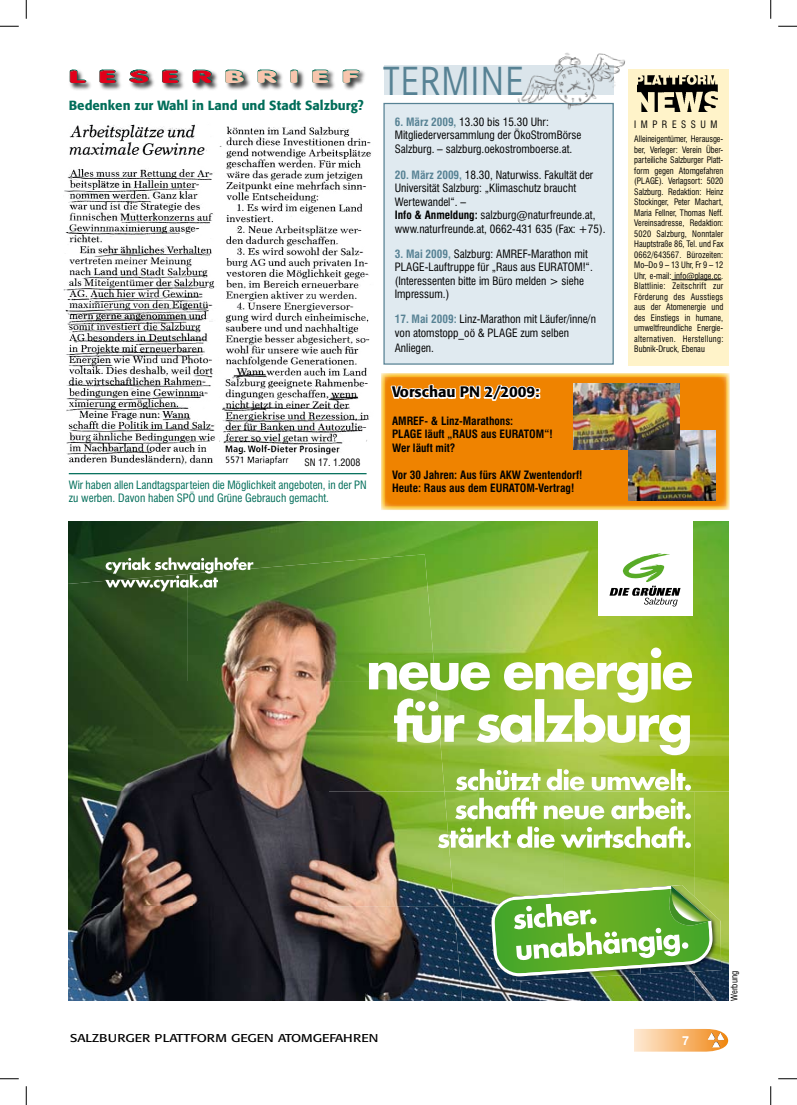
<style>
.page{position:relative;width:797px;height:1105px;background:#fff}
.page>*{position:absolute;margin:0;border:0;box-sizing:border-box;transform-origin:0 0}
.t1{font:40px "Corporate SBQ";letter-spacing:.02em;color:#578294;scale:.88 1}
.t2{font:extra-condensed 18.75px "Glowworm MN";letter-spacing:.2em;color:#e2001a;scale:2.5 1}
.t3{font:500 15px "Formata";color:#000}
.t4{font:500 13.12px "Formata";color:#006d59}
.t5{font:condensed 11.25px/13.5px "Swiss 721 BT";color:#000}
.t6{font:700 condensed 11.25px/13.5px "Swiss 721 BT";color:#000}
.t7{font:condensed 11.25px/13.5px "Swiss 721 BT";color:#006d59}
.t8{font:11.25px "Formata";color:#000;scale:1.2 1}
.t9{font:condensed 10px "Swiss 721 BT";letter-spacing:.475em;color:#000}
.t10{font:condensed 10px "Swiss 721 BT";letter-spacing:.475em;color:#000;scale:.95 1}
.t11{font:condensed 8.75px/10.5px "Swiss 721 BT";color:#000;text-align:justify;scale:.95 1}
.t12{font:condensed 8.75px "Swiss 721 BT";color:#000}
.s1{color:#f8c5ad}
.s2{font-weight:700;color:#578294}
.s3{font-weight:700}
</style>
<div class="page">
<img style="left:69px;top:521px;width:659px;height:270px">
<img style="left:454px;top:791px;width:110px;height:115px">
<img style="left:564px;top:791px;width:130px;height:95px">
<img style="left:694px;top:791px;width:34px;height:210px">
<img style="left:462px;top:906px;width:58px;height:95px">
<img style="left:520px;top:977px;width:174px;height:24px">
<img style="left:69px;top:574px;width:118px;height:217px">
<img style="left:187px;top:563px;width:129px;height:228px">
<img style="left:316px;top:554px;width:119px;height:128px">
<img style="left:316px;top:682px;width:128px;height:109px">
<img style="left:69px;top:791px;width:385px;height:115px">
<img style="left:69px;top:906px;width:393px;height:95px">
<div style="left:598px;top:521px;width:94px;height:95px;background:#fff"></div>
<svg style="left:609px;top:553px;width:71px;height:53px"></svg>
<svg style="left:438px;top:826px;width:253px;height:22px"></svg>
<svg style="left:455px;top:797px;width:236px;height:22px"></svg>
<svg style="left:456px;top:769px;width:235px;height:21px"></svg>
<svg style="left:369px;top:647px;width:323px;height:108px"></svg>
<img style="left:640px;top:885px;width:81px;height:89px">
<img style="left:516px;top:977px;width:125px;height:4px">
<svg style="left:490px;top:886px;width:223px;height:91px"></svg>
<svg style="left:105px;top:557px;width:148px;height:34px"></svg>
<div style="left:628px;top:69px;width:100px;height:297px;background:#fff3c9"></div>
<hr style="left:671px;top:279px;width:50px;height:1px;background:#000">
<img style="left:637px;top:76px;width:80px;height:36px">
<div style="left:384px;top:66px;width:229px;height:29px;background:#dbe5eb"></div>
<div style="left:384px;top:103px;width:229px;height:261px;background:#e0eaf0"></div>
<div style="left:383px;top:103px;width:230px;height:262px;border:1px solid #578294"></div>
<img style="left:63px;top:124px;width:308px;height:351px">
<div style="left:69px;top:69px;width:298px;height:22px;background:#000;opacity:.75"></div>
<svg style="left:69px;top:69px;width:18px;height:15px"></svg>
<svg style="left:99px;top:69px;width:18px;height:15px"></svg>
<svg style="left:129px;top:69px;width:20px;height:15px"></svg>
<svg style="left:161px;top:69px;width:18px;height:15px"></svg>
<svg style="left:192px;top:69px;width:21px;height:15px"></svg>
<svg style="left:225px;top:69px;width:20px;height:15px"></svg>
<svg style="left:257px;top:69px;width:21px;height:15px"></svg>
<svg style="left:290px;top:69px;width:8px;height:15px"></svg>
<svg style="left:311px;top:69px;width:18px;height:15px"></svg>
<svg style="left:342px;top:69px;width:18px;height:15px"></svg>
<div style="left:383px;top:375px;width:345px;height:133px;background:#ef8300"></div>
<div style="left:381px;top:373px;width:349px;height:137px;border:4px solid #f9b200"></div>
<svg style="left:390px;top:384px;width:151px;height:17px"></svg>
<img style="left:628px;top:430px;width:87px;height:71px">
<img style="left:574px;top:383px;width:105px;height:66px">
<hr style="left:69px;top:473px;width:297px;height:1px;background:#006d59">
<img style="left:512px;top:52px;width:113px;height:68px">
<svg style="left:0;top:25px;width:19px;height:2px"></svg>
<svg style="left:778px;top:25px;width:19px;height:2px"></svg>
<svg style="left:0;top:1078px;width:19px;height:1px"></svg>
<svg style="left:778px;top:1078px;width:19px;height:1px"></svg>
<svg style="left:25px;top:0;width:2px;height:19px"></svg>
<svg style="left:25px;top:1086px;width:2px;height:19px"></svg>
<svg style="left:770px;top:0;width:1px;height:19px"></svg>
<svg style="left:770px;top:1086px;width:1px;height:19px"></svg>
<svg style="left:634px;top:1029px;width:94px;height:23px;background:#f7c289"></svg>
<h2 class="t2" style="left:67px;top:66px;width:119px">LESER<span class="s1">BRIEF</span></h2>
<h3 class="t4" style="left:69px;top:98px;width:296px">Bedenken zur Wahl in Land und Stadt Salzburg?</h3>
<p class="t9" style="left:304px;top:456px;width:58px">SN 17. 1.2008</p>
<p class="t7" style="left:69px;top:478px;width:299px">Wir haben allen Landtagsparteien die Möglichkeit angeboten, in der PN zu werben. Davon haben SPÖ und Grüne Gebrauch gemacht.</p>
<h1 class="t1" style="left:383px;top:57px;width:161px">TERMINE</h1>
<p class="t5" style="left:395px;top:115px;width:188px"><span class="s2">6. März 2009,</span> 13.30 bis 15.30 Uhr:<br>Mitgliederversammlung der ÖkoStromBörse<br>Salzburg. – salzburg.oekostromboerse.at.</p>
<p class="t5" style="left:395px;top:168px;width:212px"><span class="s2">20. März 2009,</span> 18.30, Naturwiss. Fakultät der Universität Salzburg: „Klimaschutz braucht Wertewandel“. –<br><span class="s3">Info &amp; Anmeldung:</span> salzburg@naturfreunde.at, www.naturfreunde.at, 0662-431 635 (Fax: +75).</p>
<p class="t5" style="left:395px;top:247px;width:199px"><span class="s2">3. Mai 2009,</span> Salzburg: AMREF-Marathon mit PLAGE-Lauftruppe für „Raus aus EURATOM!“. (Interessenten bitte im Büro melden &gt; siehe Impressum.)</p>
<p class="t5" style="left:395px;top:312px;width:203px"><span class="s2">17. Mai 2009:</span> Linz-Marathon mit Läufer/inne/n von atomstopp_oö &amp; PLAGE zum selben</p>
<p class="t5" style="left:395px;top:341px;width:41px">Anliegen.</p>
<h3 class="t3" style="left:392px;top:383px;width:149px">Vorschau PN 2/2009:</h3>
<p class="t6" style="left:392px;top:414px;width:162px">AMREF- &amp; Linz-Marathons:<br>PLAGE läuft „RAUS aus EURATOM“!<br>Wer läuft mit?</p>
<p class="t6" style="left:392px;top:468px;width:192px">Vor 30 Jahren: Aus fürs AKW Zwentendorf!<br>Heute: Raus aus dem EURATOM-Vertrag!</p>
<p class="t10" style="left:634px;top:119px;width:89px">IMPRESSUM</p>
<p class="t11" style="left:634px;top:134px;width:95px">Alleineigentümer, Herausge&shy;ber, Verleger: Verein Über&shy;parteiliche Salzburger Platt&shy;form gegen Atomgefahren (PLAGE). Verlagsort: 5020<br>Salzburg. Redaktion: Heinz Stockinger, Peter Machart, Maria Fellner, Thomas Neff.<br>Vereinsadresse, Redaktion:<br>5020 Salzburg, Nonntaler Hauptstraße 86, Tel. und Fax 0662/643567. Bürozeiten:<br>Mo–Do 9 – 13 Uhr, Fr 9 – 12<br>Uhr, e-mail: info@plage.cc.<br>Blattlinie: Zeitschrift zur Förderung des Ausstiegs aus der Atomenergie und des Einstiegs in humane, umweltfreundliche Energie&shy;alternativen. Herstellung:<br>Bubnik-Druck, Ebenau</p>
<p class="t8" style="left:70px;top:1031px;width:85px">SALZBURGER PLATTFORM</p>
<p class="t8" style="left:231px;top:1031px;width:54px">GEGEN ATOM</p>
<p class="t8" style="left:313px;top:1031px;width:15px">GEFA</p>
<p class="t8" style="left:343px;top:1031px;width:16px">HREN</p>
<p class="t12" style="left:729px;top:1001px;width:31px;rotate:-90deg">Werbung</p>
</div>
